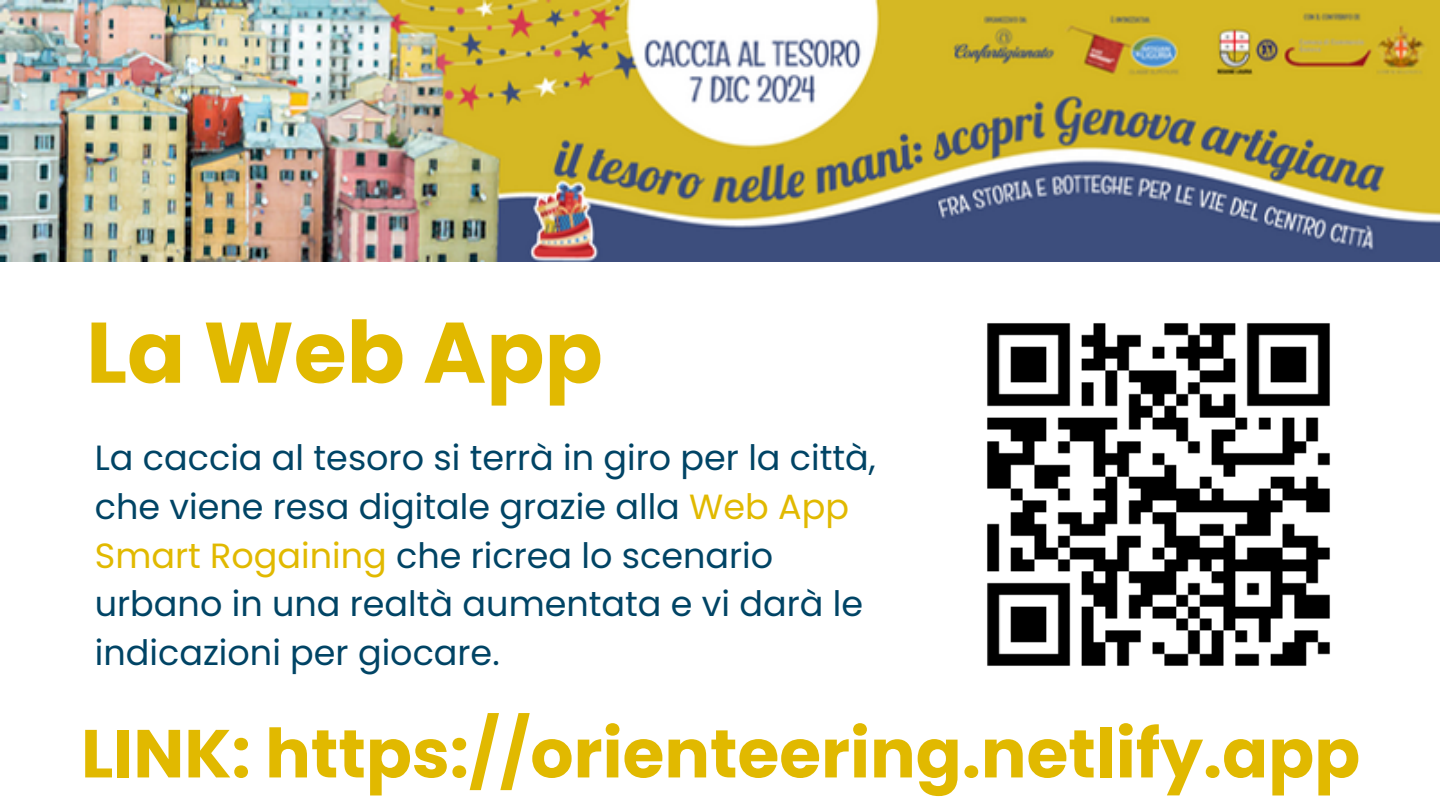
<style>
.page{position:relative;width:1440px;height:810px;background:#fff}
.page>*{position:absolute;margin:0;border:0;box-sizing:border-box;transform-origin:0 0}
.t1{font:700 85.8px "Poppins";color:#e1b900}
.t2{font:700 67.8px "Poppins";color:#e1b900}
.t3{font:35px/48.8px "Poppins";color:#004465}
.s1{color:#e1b900}
</style>
<div class="page">
<img style="left:987px;top:323px;width:343px;height:343px">
<img style="left:0;top:0;width:1440px;height:261px">
<p class="t1" style="left:86px;top:293px;width:518px">La Web App</p>
<p class="t3" style="left:95px;top:433px;width:782px">La caccia al tesoro si terrà in giro per la città, che viene resa digitale grazie alla <span class="s1">Web App Smart Rogaining</span> che ricrea lo scenario urbano in una realtà aumentata e vi darà le indicazioni per giocare.</p>
<p class="t2" style="left:81px;top:706px;width:1281px">LINK: https://orienteering.netlify.app</p>
</div>
